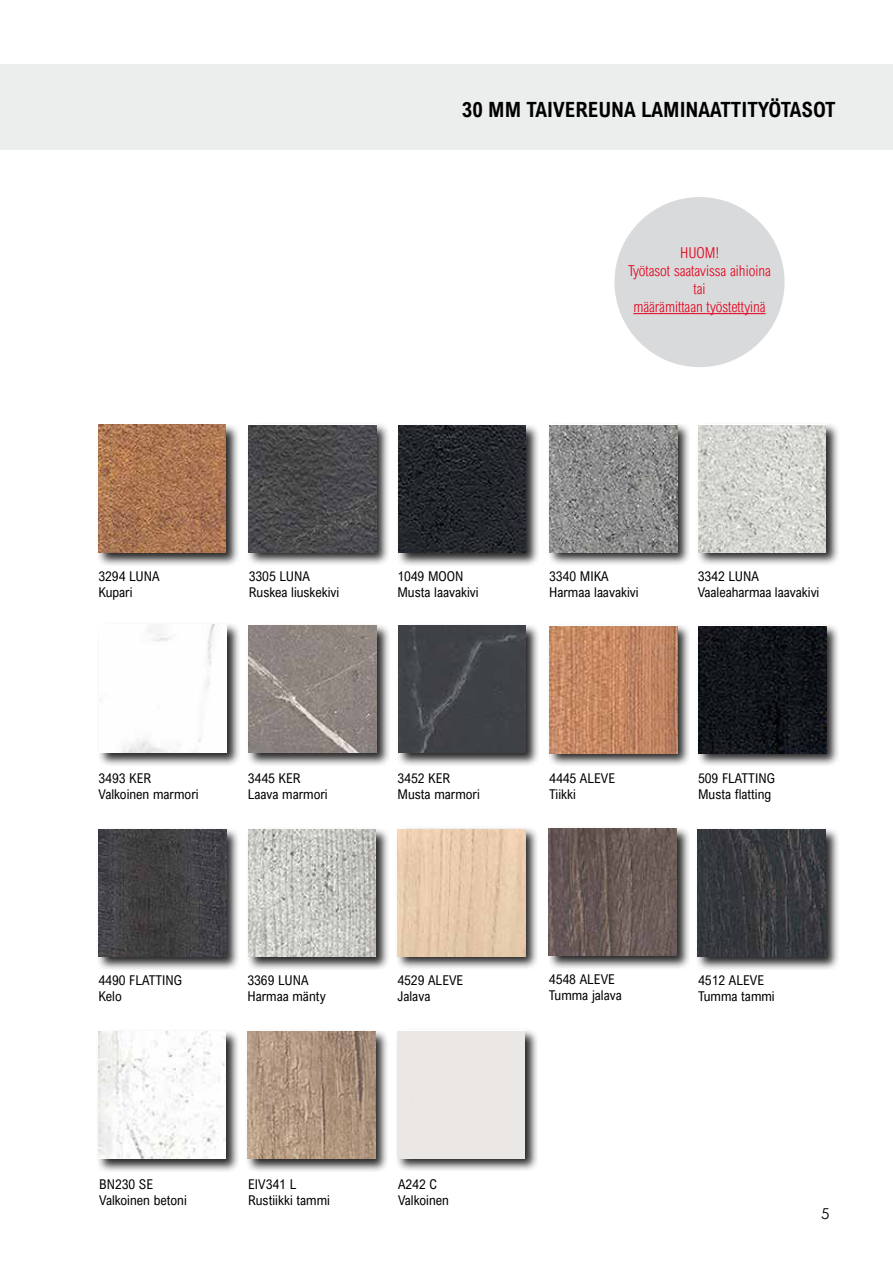
<style>
.page{position:relative;width:893px;height:1263px;background:#fff}
.page>*{position:absolute;margin:0;border:0;box-sizing:border-box;transform-origin:0 0}
.t1{font:700 21px "Arial Nova Cond";color:#000}
.t2{font:300 15px/18px "Arial Nova Cond";color:#e2001a;text-align:center}
.t3{font:15px "Century Gothic";color:#000}
.t4{font:13.5px/16.2px "Arial Nova Cond";color:#000}
</style>
<div class="page">
<div style="left:0;top:64px;width:893px;height:86px;background:#eceded"></div>
<div style="left:396px;top:623px;width:144px;height:144px;background:#000;opacity:.85"></div>
<img style="left:398px;top:626px;width:128px;height:127px">
<div style="left:547px;top:623px;width:144px;height:145px;background:#000;opacity:.85"></div>
<img style="left:550px;top:626px;width:127px;height:127px">
<div style="left:696px;top:623px;width:144px;height:145px;background:#000;opacity:.85"></div>
<img style="left:698px;top:626px;width:128px;height:127px">
<div style="left:97px;top:623px;width:144px;height:144px;background:#000;opacity:.85"></div>
<img style="left:99px;top:625px;width:128px;height:127px">
<div style="left:614px;top:197px;width:171px;height:170px;background:#d9dadb;border-radius:50%"></div>
<hr style="left:633px;top:313px;width:133px;height:1px;background:#e2001a">
<div style="left:246px;top:422px;width:144px;height:144px;background:#000;opacity:.85"></div>
<img style="left:249px;top:425px;width:127px;height:127px">
<div style="left:396px;top:423px;width:144px;height:144px;background:#000;opacity:.85"></div>
<img style="left:398px;top:426px;width:128px;height:127px">
<div style="left:547px;top:422px;width:144px;height:144px;background:#000;opacity:.85"></div>
<img style="left:549px;top:425px;width:128px;height:127px">
<div style="left:696px;top:422px;width:144px;height:145px;background:#000;opacity:.85"></div>
<img style="left:698px;top:425px;width:128px;height:127px">
<div style="left:96px;top:423px;width:144px;height:144px;background:#000;opacity:.85"></div>
<img style="left:98px;top:425px;width:128px;height:127px">
<div style="left:246px;top:827px;width:144px;height:144px;background:#000;opacity:.85"></div>
<img style="left:248px;top:829px;width:128px;height:127px">
<div style="left:395px;top:826px;width:145px;height:145px;background:#000;opacity:.85"></div>
<img style="left:398px;top:829px;width:127px;height:127px">
<div style="left:547px;top:826px;width:144px;height:144px;background:#000;opacity:.85"></div>
<img style="left:549px;top:828px;width:127px;height:127px">
<div style="left:696px;top:827px;width:144px;height:144px;background:#000;opacity:.85"></div>
<img style="left:698px;top:830px;width:127px;height:127px">
<div style="left:96px;top:827px;width:144px;height:144px;background:#000;opacity:.85"></div>
<img style="left:99px;top:829px;width:127px;height:128px">
<div style="left:245px;top:1029px;width:145px;height:144px;background:#000;opacity:.85"></div>
<img style="left:248px;top:1031px;width:127px;height:127px">
<div style="left:395px;top:1028px;width:144px;height:144px;background:#000;opacity:.85"></div>
<div style="left:397px;top:1031px;width:128px;height:127px;background:#eae7e5"></div>
<div style="left:96px;top:1029px;width:144px;height:144px;background:#000;opacity:.85"></div>
<img style="left:98px;top:1031px;width:128px;height:128px">
<div style="left:247px;top:623px;width:144px;height:144px;background:#000;opacity:.85"></div>
<img style="left:249px;top:625px;width:127px;height:128px">
<h1 class="t1" style="left:462px;top:96px;width:375px">30 MM TAIVEREUNA LAMINAATTITYÖTASOT</h1>
<p class="t2" style="left:628px;top:244px;width:144px">HUOM!<br>Työtasot saatavissa aihioina tai<br>määrämittaan työstettyinä</p>
<p class="t4" style="left:98px;top:568px;width:63px">3294 LUNA<br>Kupari</p>
<p class="t4" style="left:249px;top:568px;width:92px">3305 LUNA<br>Ruskea liuskekivi</p>
<p class="t4" style="left:397px;top:568px;width:83px">1049 MOON<br>Musta laavakivi</p>
<p class="t4" style="left:549px;top:568px;width:91px">3340 MIKA<br>Harmaa laavakivi</p>
<p class="t4" style="left:698px;top:568px;width:123px">3342 LUNA<br>Vaaleaharmaa laavakivi</p>
<p class="t4" style="left:99px;top:770px;width:102px">3493 KER<br>Valkoinen marmori</p>
<p class="t4" style="left:248px;top:770px;width:81px">3445 KER<br>Laava marmori</p>
<p class="t4" style="left:397px;top:770px;width:84px">3452 KER<br>Musta marmori</p>
<p class="t4" style="left:549px;top:770px;width:67px">4445 ALEVE<br>Tiikki</p>
<p class="t4" style="left:698px;top:770px;width:78px">509 FLATTING<br>Musta flatting</p>
<p class="t4" style="left:99px;top:972px;width:85px">4490 FLATTING<br>Kelo</p>
<p class="t4" style="left:397px;top:972px;width:67px">4529 ALEVE<br>Jalava</p>
<p class="t4" style="left:247px;top:971px;width:80px">3369 LUNA<br>Harmaa mänty</p>
<p class="t4" style="left:99px;top:1176px;width:89px">BN230 SE<br>Valkoinen betoni</p>
<p class="t4" style="left:398px;top:1176px;width:52px">A242 C<br>Valkoinen</p>
<p class="t4" style="left:248px;top:1176px;width:83px">EIV341 L<br>Rustiikki tammi</p>
<p class="t4" style="left:549px;top:971px;width:74px">4548 ALEVE<br>Tumma jalava</p>
<p class="t4" style="left:698px;top:972px;width:78px">4512 ALEVE<br>Tumma tammi</p>
<p class="t3" style="left:821px;top:1203px;width:10px">5</p>
</div>
